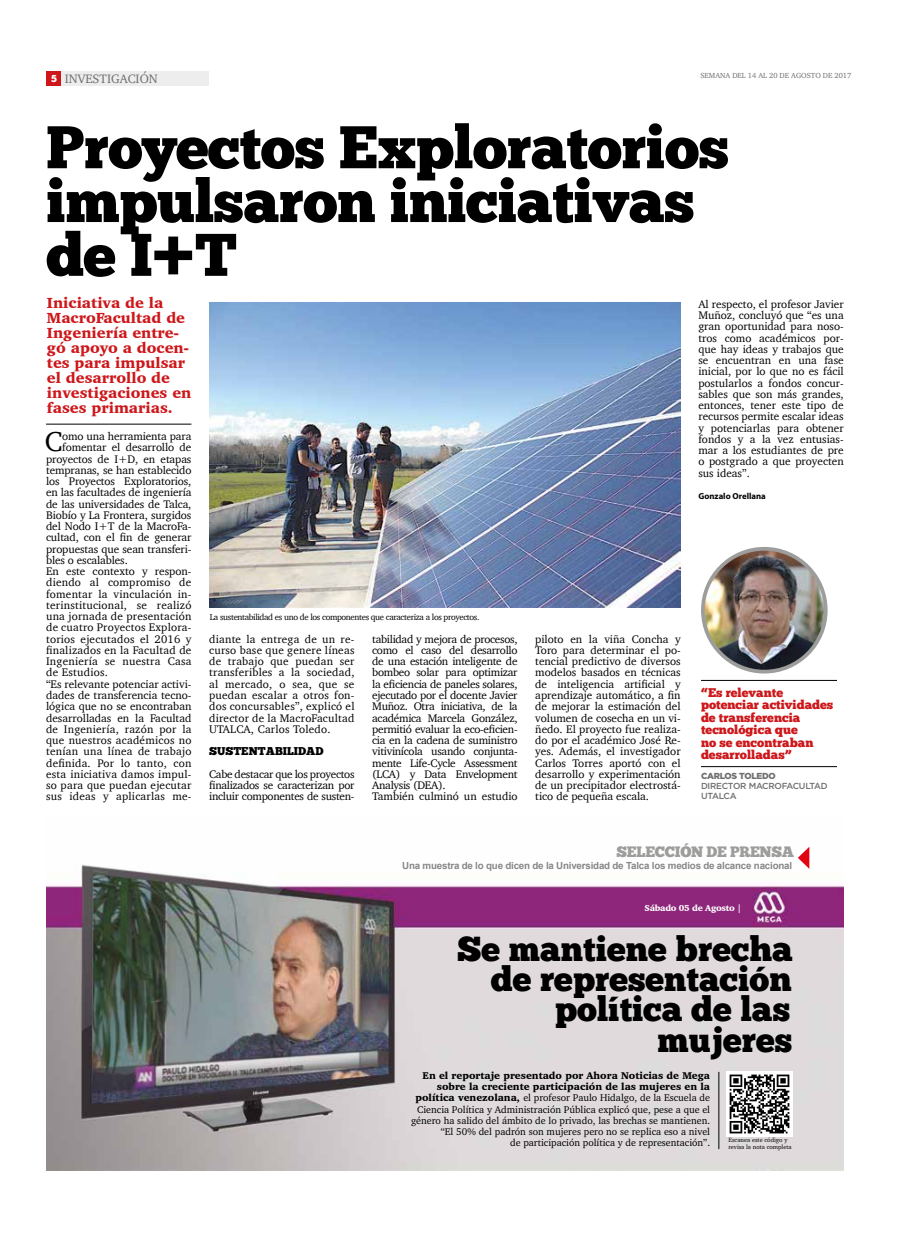
<style>
.page{position:relative;width:904px;height:1241px;background:#fff}
.page>*{position:absolute;margin:0;border:0;box-sizing:border-box;transform-origin:0 0}
.t1{font:60px/53.8px "Chunk Five Ex";letter-spacing:-.01em;color:#000}
.t2{font:34.5px/30.1px "Chunk Five Ex";color:#000;text-align:right}
.t3{font:28px "Charter";color:#000}
.t4{font:900 15px/15px "Charter";color:#cd171a}
.t5{font:15px "Chunk Five Ex";letter-spacing:-.02em;color:#9d9d9c}
.t6{font:12.5px/12.5px "Chunk Five Ex";color:#cd171a}
.t7{font:12.5px "Charter";color:#706f6f}
.t8{font:11.25px/11.2px "Charter";letter-spacing:-.01em;color:#000;text-align:justify}
.t9{font:11.25px "Charter";letter-spacing:.02em;color:#000}
.t10{font:11.25px "Chunk Five Ex";color:#000}
.t11{font:10px/11.2px "Charter";color:#000;text-align:right}
.t12{font:700 9.75px "Arial";letter-spacing:-.02em;color:#878787}
.t13{font:8.75px "Charter";letter-spacing:-.04em;color:#000}
.t14{font:500 8.75px/10px "Gotham";letter-spacing:-.03em;color:#706f6f}
.t15{font:900 8.75px "Charter";letter-spacing:-.03em;color:#fff}
.t16{font:700 8.75px "Myriad Pro";color:#000}
.t17{font:900 8.75px "Gotham";letter-spacing:-.03em;color:#706f6f}
.t18{font:7.5px "Charter";color:#706f6f}
.t19{font:6.25px/6.2px "Charter";color:#000}
.s1{font-family:"Chunk Five Ex";font-size:10px;color:#fff}
.s2{font-weight:900}
</style>
<div class="page">
<div style="left:46px;top:71px;width:15px;height:15px;background:#cd171a"></div>
<div style="left:62px;top:71px;width:147px;height:15px;background:#ededed"></div>
<hr style="left:46px;top:424px;width:145px;height:1px;background:#000">
<img style="left:209px;top:302px;width:471px;height:305px">
<hr style="left:701px;top:680px;width:136px;height:1px;background:#000">
<hr style="left:701px;top:766px;width:136px;height:1px;background:#000">
<img style="left:703px;top:548px;width:122px;height:123px;border-radius:61px">
<div style="left:701px;top:547px;width:126px;height:126px;border:4px solid #9d9d9c;border-radius:50%"></div>
<img style="left:46px;top:846px;width:797px;height:323px">
<hr style="left:718px;top:1071px;width:1px;height:77px;background:#000">
<svg style="left:797px;top:846px;width:12px;height:22px"></svg>
<img style="left:726px;top:1070px;width:66px;height:66px">
<p class="t7" style="left:51px;top:68px;width:108px"><span class="s1">5</span> INVESTIGACIÓN</p>
<p class="t18" style="left:700px;top:69px;width:152px">SEMANA DEL 14 AL 20 DE AGOSTO DE 2017</p>
<h1 class="t1" style="left:46px;top:119px;width:684px">Proyectos Exploratorios impulsaron iniciativas de I+T</h1>
<h3 class="t4" style="left:47px;top:295px;width:146px">Iniciativa de la<br>MacroFacultad de<br>Ingeniería entre&shy;gó apoyo a docen&shy;tes para impulsar el desarrollo de investigaciones en fases primarias.</h3>
<p class="t8" style="left:698px;top:298px;width:147px">Al respecto, el profesor Javier Muñoz, concluyó que “es una gran oportunidad para noso&shy;tros como académicos por&shy;que hay ideas y trabajos que se encuentran en una fase inicial, por lo que no es fácil postularlos a fondos concur&shy;sables que son más grandes, entonces, tener este tipo de recursos permite escalar ideas y potenciarlas para obtener fondos y a la vez entusias&shy;mar a los estudiantes de pre o postgrado a que proyecten sus ideas”.</p>
<p class="t16" style="left:698px;top:490px;width:69px">Gonzalo Orellana</p>
<h3 class="t3" style="left:45px;top:417px;width:19px">C</h3>
<p class="t8" style="left:62px;top:430px;width:131px">omo una herramienta para</p>
<p class="t8" style="left:62px;top:441px;width:131px">fomentar el desarrollo de</p>
<p class="t8" style="left:46px;top:453px;width:147px">proyectos de I+D, en etapas</p>
<p class="t8" style="left:46px;top:464px;width:147px">tempranas, se han establecido</p>
<p class="t8" style="left:46px;top:475px;width:147px">los Proyectos Exploratorios,</p>
<p class="t8" style="left:46px;top:486px;width:147px">en las facultades de ingeniería</p>
<p class="t8" style="left:46px;top:498px;width:147px">de las universidades de Talca,</p>
<p class="t8" style="left:46px;top:509px;width:147px">Biobío y La Frontera, surgidos</p>
<p class="t8" style="left:46px;top:520px;width:147px">del Nodo I+T de la MacroFa-</p>
<p class="t8" style="left:46px;top:531px;width:147px">cultad, con el fin de generar</p>
<p class="t8" style="left:46px;top:543px;width:147px">propuestas que sean transferi-</p>
<p class="t8" style="left:46px;top:554px;width:83px">bles o escalables.</p>
<p class="t8" style="left:46px;top:565px;width:147px">En este contexto y respon-</p>
<p class="t9" style="left:46px;top:572px;width:147px">diendo al compromiso de</p>
<p class="t9" style="left:46px;top:584px;width:147px">fomentar la vinculación in-</p>
<p class="t9" style="left:46px;top:595px;width:147px">terinstitucional, se realizó</p>
<p class="t9" style="left:46px;top:606px;width:147px">una jornada de presentación</p>
<p class="t9" style="left:46px;top:617px;width:147px">de cuatro Proyectos Explora-</p>
<p class="t9" style="left:46px;top:629px;width:147px">torios ejecutados el 2016 y</p>
<p class="t9" style="left:46px;top:640px;width:147px">finalizados en la Facultad de</p>
<p class="t9" style="left:46px;top:651px;width:147px">Ingeniería se nuestra Casa</p>
<p class="t9" style="left:46px;top:662px;width:63px">de Estudios.</p>
<p class="t8" style="left:46px;top:678px;width:147px">“Es relevante potenciar activi-</p>
<p class="t8" style="left:46px;top:689px;width:147px">dades de transferencia tecno-</p>
<p class="t8" style="left:46px;top:700px;width:147px">lógica que no se encontraban</p>
<p class="t8" style="left:46px;top:711px;width:147px">desarrolladas en la Facultad</p>
<p class="t9" style="left:46px;top:719px;width:147px">de Ingeniería, razón por la</p>
<p class="t9" style="left:46px;top:730px;width:147px">que nuestros académicos no</p>
<p class="t9" style="left:46px;top:741px;width:147px">tenían una línea de trabajo</p>
<p class="t9" style="left:46px;top:752px;width:147px">definida. Por lo tanto, con</p>
<p class="t9" style="left:46px;top:764px;width:147px">esta iniciativa damos impul-</p>
<p class="t9" style="left:46px;top:775px;width:147px">so para que puedan ejecutar</p>
<p class="t9" style="left:46px;top:786px;width:147px">sus ideas y aplicarlas me-</p>
<p class="t13" style="left:210px;top:609px;width:271px">La sustentabilidad es uno de los componentes que caracteriza a los proyectos.</p>
<p class="t8" style="left:209px;top:633px;width:147px">diante la entrega de un re&shy;curso base que genere líneas de trabajo que puedan ser transferibles a la sociedad, al mercado, o sea, que se puedan escalar a otros fon&shy;dos concursables”, explicó el director de la MacroFacultad UTALCA, Carlos Toledo.</p>
<p class="t10" style="left:209px;top:742px;width:116px">SUSTENTABILIDAD</p>
<p class="t8" style="left:209px;top:768px;width:147px">Cabe destacar que los proyectos finalizados se caracterizan por incluir componentes de susten-</p>
<p class="t8" style="left:372px;top:633px;width:147px;text-align:left">tabilidad y mejora de procesos, como el caso del desarrollo de una estación inteligente de bombeo solar para optimizar la eficiencia de paneles solares, ejecutado por el docente Javier<br>Muñoz. Otra iniciativa, de la académica Marcela González, permitió evaluar la eco-eficien&shy;cia en la cadena de suministro vitivinícola usando conjunta&shy;mente Life-Cycle Assessment (LCA) y Data Envelopment<br>Analysis (DEA).<br>También culminó un estudio</p>
<p class="t8" style="left:535px;top:633px;width:147px">piloto en la viña Concha y Toro para determinar el po&shy;tencial predictivo de diversos modelos basados en técnicas de inteligencia artificial y aprendizaje automático, a fin de mejorar la estimación del volumen de cosecha en un vi&shy;ñedo. El proyecto fue realiza&shy;do por el académico José Re&shy;yes. Además, el investigador Carlos Torres aportó con el desarrollo y experimentación de un precipitador electrostá&shy;tico de pequeña escala.</p>
<p class="t6" style="left:701px;top:686px;width:134px">“Es relevante potenciar actividades de transferencia tecnológica que<br>no se encontraban desarrolladas”</p>
<p class="t17" style="left:701px;top:770px;width:76px">CARLOS TOLEDO</p>
<p class="t14" style="left:701px;top:781px;width:128px">DIRECTOR MACROFACULTAD<br>UTALCA</p>
<h3 class="t5" style="left:616px;top:840px;width:179px">SELECCIÓN DE PRENSA</h3>
<p class="t12" style="left:402px;top:858px;width:391px">Una muestra de lo que dicen de la Universidad de Talca los medios de alcance nacional</p>
<p class="t15" style="left:644px;top:902px;width:99px">Sábado 05 de Agosto |</p>
<h2 class="t2" style="left:457px;top:932px;width:337px">Se mantiene brecha de representación política de las</h2>
<h2 class="t2" style="left:657px;top:1023px;width:136px">mujeres</h2>
<p class="t11" style="left:411px;top:1069px;width:300px"><span class="s2">En el reportaje presentado por Ahora Noticias de Mega sobre la creciente participación de las mujeres en la política venezolana,</span> el profesor Paulo Hidalgo, de la Escuela de Ciencia Política y Administración Pública explicó que, pese a que el género ha salido del ámbito de lo privado, las brechas se mantienen. “El 50% del padrón son mujeres pero no se replica eso a nivel<br>de participación política y de representación”.</p>
<p class="t19" style="left:728px;top:1136px;width:65px">Escanea este código y revisa la nota completa</p>
</div>
